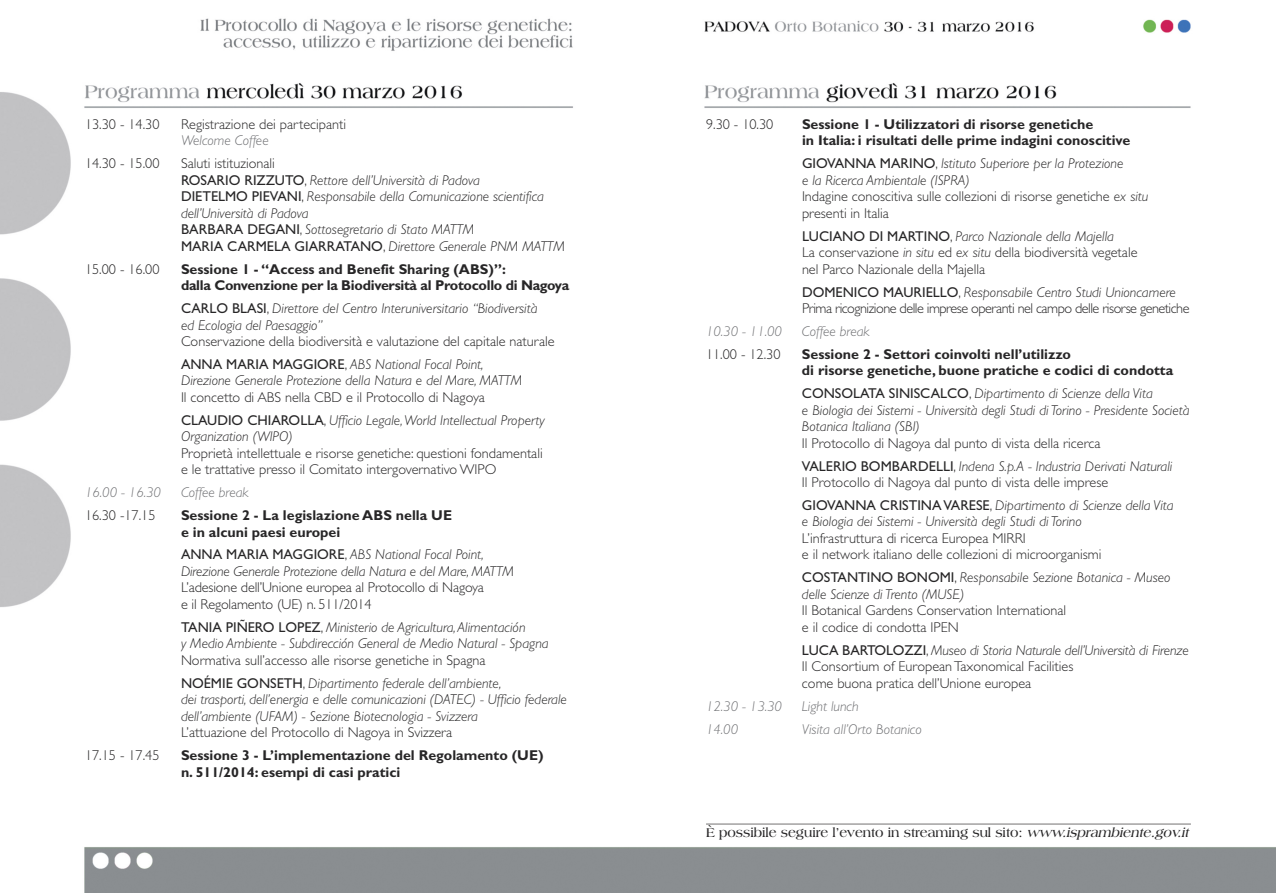
<style>
.page{position:relative;width:1276px;height:893px;background:#fff}
.page>*{position:absolute;margin:0;border:0;box-sizing:border-box;transform-origin:0 0}
.t1{font:300 14.25px/16.5px "Gill Sans";color:#272627}
.t2{font:italic 300 14.25px/16.5px "Gill Sans";color:#272627}
.t3{font:700 14.25px/16.5px "Gill Sans";color:#272627}
.t4{font:300 14.25px/16.5px "Gill Sans";letter-spacing:-.035em;color:#272627}
.t5{font:italic 300 14.25px "Gill Sans";color:#6d6e71}
.t6{font:700 14.25px/16.5px "Gill Sans";letter-spacing:-.02em;color:#272627}
.t7{font:700 13.5px "Americana BT";color:#272627;scale:.95 1}
.s1{font-style:normal}
.s2{font-weight:400;font-style:normal}
.s3{font-weight:400}
.s4{font-style:italic}
</style>
<div class="page">
<img style="left:0;top:18px;width:1276px;height:875px">
<hr style="left:706px;top:824px;width:485px;height:1px;background:#737272">
<p class="t1" style="left:85px;top:116px;width:76px">13.30 - 14.30</p>
<p class="t1" style="left:181px;top:116px;width:167px">registrazione dei partecipanti</p>
<p class="t5" style="left:181px;top:132px;width:89px">Welcome Coffee</p>
<p class="t1" style="left:85px;top:155px;width:76px">14.30 - 15.00</p>
<p class="t2" style="left:181px;top:155px;width:385px"><span class="s1">saluti istituzionali<br></span><span class="s2">ROSARIO RIZZUTO</span><span class="s1">,</span> Rettore dell’Università di Padova<br><span class="s2">DIETELMO PIEVANI</span><span class="s1">,</span> Responsabile della Comunicazione scientifica dell’Università di Padova<br><span class="s2">BARBARA DEGANI</span><span class="s1">,</span> Sottosegretario di Stato MATTM<br><span class="s2">MARIA CARMELA GIARRATANO</span><span class="s1">,</span> Direttore Generale PNM MATTM</p>
<p class="t1" style="left:85px;top:260px;width:76px">15.00 - 16.00</p>
<p class="t6" style="left:181px;top:260px;width:390px">Sessione 1 - “Access and Benefit Sharing (ABS)”:<br>dalla Convenzione per la Biodiversità al Protocollo di Nagoya</p>
<p class="t2" style="left:181px;top:300px;width:358px"><span class="s2">CARLO BLASI</span><span class="s1">,</span> Direttore del Centro Interuniversitario “Biodiversità ed Ecologia del Paesaggio”</p>
<p class="t1" style="left:181px;top:330px;width:375px;line-height:23px">Conservazione della biodiversità e valutazione del capitale naturale<br><span class="s3">ANNA MARIA MAGGIORE</span>, <span class="s4">ABS National Focal Point,</span></p>
<p class="t2" style="left:181px;top:372px;width:343px">Direzione Generale Protezione della Natura e del Mare, MATTM</p>
<p class="t1" style="left:181px;top:386px;width:365px;line-height:23px">il concetto di aBs nella CBd e il Protocollo di nagoya<br><span class="s3">CLAUDIO CHIAROLLA</span>, <span class="s4">Ufficio Legale,World Intellectual Property</span></p>
<p class="t2" style="left:181px;top:428px;width:113px">Organization (WIPO)</p>
<p class="t1" style="left:181px;top:445px;width:363px">Proprietà intellettuale e risorse genetiche: questioni fondamentali e le trattative presso il Comitato intergovernativo WiPo</p>
<p class="t5" style="left:85px;top:484px;width:77px">16.00 - 16.30</p>
<p class="t5" style="left:181px;top:484px;width:69px">Coffee break</p>
<p class="t1" style="left:85px;top:507px;width:72px">16.30 -17.15</p>
<p class="t3" style="left:181px;top:507px;width:273px">Sessione 2 - La legislazione ABS nella UE e in alcuni paesi europei</p>
<p class="t2" style="left:181px;top:546px;width:334px"><span class="s2">ANNA MARIA MAGGIORE</span><span class="s1">,</span> ABS National Focal Point,<br>Direzione Generale Protezione della Natura e del Mare, MATTM</p>
<p class="t1" style="left:181px;top:579px;width:304px">L’adesione dell’unione europea al Protocollo di nagoya e il regolamento (ue) n. 511/2014</p>
<p class="t2" style="left:181px;top:619px;width:369px"><span class="s2">TANIA PIÑERO LOPEZ</span><span class="s1">,</span> Ministerio de Agricultura,Alimentación<br>y Medio Ambiente - Subdirección General de Medio Natural - Spagna</p>
<p class="t1" style="left:181px;top:648px;width:322px;line-height:23px">normativa sull’accesso alle risorse genetiche in spagna<br><span class="s3">NOÉMIE GONSETH</span>, <span class="s4">Dipartimento federale dell’ambiente,</span></p>
<p class="t2" style="left:181px;top:691px;width:387px">dei trasporti, dell’energia e delle comunicazioni (DATEC) - Ufficio federale dell’ambiente (UFAM) - Sezione Biotecnologia - Svizzera</p>
<p class="t1" style="left:181px;top:724px;width:273px">L’attuazione del Protocollo di nagoya in svizzera</p>
<p class="t1" style="left:85px;top:747px;width:76px">17.15 - 17.45</p>
<p class="t3" style="left:181px;top:747px;width:364px">Sessione 3 - L’implementazione del Regolamento (UE) n. 511/2014: esempi di casi pratici</p>
<p class="t1" style="left:706px;top:116px;width:69px">9.30 - 10.30</p>
<p class="t3" style="left:802px;top:116px;width:330px">Sessione 1 - Utilizzatori di risorse genetiche<br>in Italia: i risultati delle prime indagini conoscitive</p>
<p class="t1" style="left:802px;top:155px;width:348px"><span class="s3">GIOVANNA MARINO</span>, <span class="s4">Istituto Superiore per la Protezione<br>e la Ricerca Ambientale (ISPRA)<br></span>indagine conoscitiva sulle collezioni di risorse genetiche <span class="s4">ex situ </span>presenti in italia</p>
<p class="t1" style="left:802px;top:227px;width:337px"><span class="s3">LUCIANO DI MARTINO</span>, <span class="s4">Parco Nazionale della Majella<br></span>La conservazione <span class="s4">in situ</span> ed <span class="s4">ex situ</span> della biodiversità vegetale nel Parco nazionale della majella</p>
<p class="t4" style="left:802px;top:283px;width:389px"><span class="s3">DOMENICO MAURIELLO</span>, <span class="s4">Responsabile Centro Studi Unioncamere<br></span>Prima ricognizione delle imprese operanti nel campo delle risorse genetiche</p>
<p class="t5" style="left:706px;top:323px;width:77px">10.30 - 11.00</p>
<p class="t5" style="left:802px;top:323px;width:69px">Coffee break</p>
<p class="t1" style="left:706px;top:346px;width:76px">11.00 - 12.30</p>
<p class="t3" style="left:802px;top:346px;width:373px">Sessione 2 - Settori coinvolti nell’utilizzo<br>di risorse genetiche, buone pratiche e codici di condotta</p>
<p class="t2" style="left:802px;top:385px;width:389px"><span class="s2">CONSOLATA SINISCALCO</span><span class="s1">,</span> Dipartimento di Scienze della Vita<br>e Biologia dei Sistemi - Università degli Studi di Torino - Presidente Società<br>Botanica Italiana (SBI)</p>
<p class="t1" style="left:802px;top:431px;width:372px;line-height:23px">il Protocollo di nagoya dal punto di vista della ricerca<br><span class="s3">VALERIO BOMBARDELLI</span>, <span class="s4">Indena S.p.A - Industria Derivati Naturali</span></p>
<p class="t1" style="left:802px;top:471px;width:373px;line-height:23px">il Protocollo di nagoya dal punto di vista delle imprese<br><span class="s3">GIOVANNA CRISTINAVARESE</span>, <span class="s4">Dipartimento di Scienze della Vita</span></p>
<p class="t2" style="left:802px;top:513px;width:281px">e Biologia dei Sistemi - Università degli Studi di Torino</p>
<p class="t1" style="left:802px;top:530px;width:301px">L’infrastruttura di ricerca europea mirri<br>e il network italiano delle collezioni di microorganismi</p>
<p class="t2" style="left:802px;top:569px;width:370px"><span class="s2">COSTANTINO BONOMI</span><span class="s1">,</span> Responsabile Sezione Botanica - Museo delle Scienze di Trento (MUSE)</p>
<p class="t1" style="left:802px;top:602px;width:266px">il Botanical Gardens Conservation international e il codice di condotta iPen</p>
<p class="t1" style="left:802px;top:642px;width:388px"><span class="s3">LUCA BARTOLOZZI</span>, <span class="s4">Museo di Storia Naturale dell’Università di Firenze </span>il Consortium of europeantaxonomical facilities<br>come buona pratica dell’unione europea</p>
<p class="t5" style="left:706px;top:697px;width:77px">12.30 - 13.30</p>
<p class="t5" style="left:802px;top:697px;width:58px">Light lunch</p>
<p class="t5" style="left:706px;top:720px;width:34px">14.00</p>
<p class="t5" style="left:802px;top:720px;width:121px">Visita all’Orto Botanico</p>
<p class="t7" style="left:706px;top:824px;width:513px">È possibile seguire l’evento in streaming sul sito: <span class="s4">www.isprambiente.gov.it</span></p>
</div>
